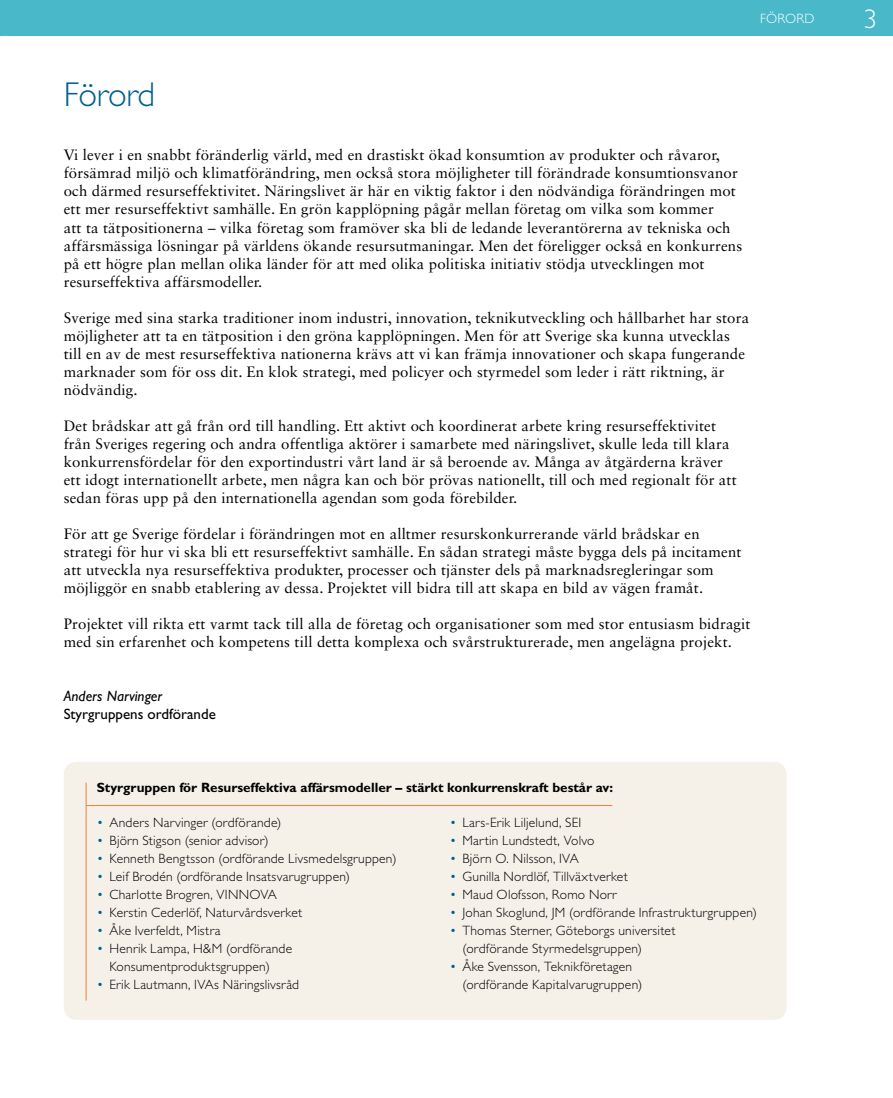
<style>
.page{position:relative;width:893px;height:1098px;background:#fff}
.page>*{position:absolute;margin:0;border:0;box-sizing:border-box;transform-origin:0 0}
.t1{font:300 34.5px "Gill Sans Std";letter-spacing:-.01em;color:#005f8d}
.t2{font:300 27px "Gill Sans Std";color:#fff}
.t3{font:15px/18px "Sabon LT Std";letter-spacing:.01em;color:#000}
.t4{font:15px "Gill Sans Std";color:#000}
.t5{font:italic 15px "Gill Sans Std";color:#000}
.t6{font:300 13.5px/18px "Gill Sans Std";letter-spacing:.015em;color:#000}
.t7{font:700 13.5px "Gill Sans Std";color:#000}
.t8{font:300 13.5px "Gill Sans Std";letter-spacing:.01em;color:#fff}
.s1{color:#005f8d}
</style>
<div class="page">
<div style="left:0;top:0;width:893px;height:36px;background:#49b9ca"></div>
<div style="left:64px;top:761px;width:723px;height:258px;background:#f5f1e9;border-radius:13px"></div>
<hr style="left:86px;top:804px;width:526px;height:1px;background:#ef813b">
<hr style="left:86px;top:782px;width:1px;height:218px;background:#ef813b">
<p class="t8" style="left:760px;top:11px;width:56px">FÖRORD</p>
<h1 class="t1" style="left:64px;top:75px;width:93px">Förord</h1>
<p class="t3" style="left:64px;top:146px;width:680px">Vi lever i en snabbt föränderlig värld, med en drastiskt ökad konsumtion av produkter och råvaror, försämrad miljö och klimatförändring, men också stora möjligheter till förändrade konsumtionsvanor och därmed resurseffektivitet. Näringslivet är här en viktig faktor i den nödvändiga förändringen mot ett mer resurseffektivt samhälle. En grön kapplöpning pågår mellan företag om vilka som kommer<br>att ta tätpositionerna – vilka företag som framöver ska bli de ledande leverantörerna av tekniska och affärsmässiga lösningar på världens ökande resursutmaningar. Men det föreligger också en konkurrens på ett högre plan mellan olika länder för att med olika politiska initiativ stödja utvecklingen mot resurseffektiva affärsmodeller.</p>
<p class="t3" style="left:64px;top:308px;width:687px">Sverige med sina starka traditioner inom industri, innovation, teknikutveckling och hållbarhet har stora möjligheter att ta en tätposition i den gröna kapplöpningen. Men för att Sverige ska kunna utvecklas till en av de mest resurseffektiva nationerna krävs att vi kan främja innovationer och skapa fungerande marknader som för oss dit. En klok strategi, med policyer och styrmedel som leder i rätt riktning, är nödvändig.</p>
<p class="t3" style="left:64px;top:416px;width:674px">Det brådskar att gå från ord till handling. Ett aktivt och koordinerat arbete kring resurseffektivitet från Sveriges regering och andra offentliga aktörer i samarbete med näringslivet, skulle leda till klara konkurrensfördelar för den exportindustri vårt land är så beroende av. Många av åtgärderna kräver ett idogt internationellt arbete, men några kan och bör prövas nationellt, till och med regionalt för att sedan föras upp på den internationella agendan som goda förebilder.</p>
<p class="t3" style="left:64px;top:524px;width:679px">För att ge Sverige fördelar i förändringen mot en alltmer resurskonkurrerande värld brådskar en strategi för hur vi ska bli ett resurseffektivt samhälle. En sådan strategi måste bygga dels på incitament att utveckla nya resurseffektiva produkter, processer och tjänster dels på marknadsregleringar som möjliggör en snabb etablering av dessa. Projektet vill bidra till att skapa en bild av vägen framåt.</p>
<p class="t3" style="left:64px;top:614px;width:688px">Projektet vill rikta ett varmt tack till alla de företag och organisationer som med stor entusiasm bidragit med sin erfarenhet och kompetens till detta komplexa och svårstrukturerade, men angelägna projekt.</p>
<p class="t5" style="left:64px;top:687px;width:100px">Anders Narvinger</p>
<p class="t4" style="left:64px;top:705px;width:154px">Styrgruppens ordförande</p>
<p class="t7" style="left:97px;top:778px;width:518px">Styrgruppen för Resurseffektiva affärsmodeller – stärkt konkurrenskraft består av:</p>
<p class="t6" style="left:97px;top:813px;width:186px"><span class="s1">•</span> Anders Narvinger (ordförande)</p>
<p class="t6" style="left:97px;top:831px;width:173px"><span class="s1">•</span> Björn Stigson (senior advisor)</p>
<p class="t6" style="left:97px;top:849px;width:301px"><span class="s1">•</span> Kenneth Bengtsson (ordförande Livsmedelsgruppen)</p>
<p class="t6" style="left:97px;top:867px;width:255px"><span class="s1">•</span> Leif Brodén (ordförande Insatsvarugruppen)</p>
<p class="t6" style="left:97px;top:885px;width:182px"><span class="s1">•</span> Charlotte Brogren, VINNOVA</p>
<p class="t6" style="left:97px;top:903px;width:207px"><span class="s1">•</span> Kerstin Cederlöf, Naturvårdsverket</p>
<p class="t6" style="left:97px;top:921px;width:125px"><span class="s1">•</span> Åke Iverfeldt, Mistra</p>
<p class="t6" style="left:109px;top:939px;width:184px;text-indent:-13px"><span class="s1">•</span> Henrik Lampa, H&amp;M (ordförande<br>Konsumentproduktsgruppen)</p>
<p class="t6" style="left:97px;top:975px;width:204px"><span class="s1">•</span> Erik Lautmann, IVAs Näringslivsråd</p>
<p class="t6" style="left:450px;top:813px;width:133px"><span class="s1">•</span> Lars-Erik Liljelund, SEI</p>
<p class="t6" style="left:450px;top:831px;width:146px"><span class="s1">•</span> Martin Lundstedt, Volvo</p>
<p class="t6" style="left:450px;top:849px;width:131px"><span class="s1">•</span> Björn O. Nilsson, IVA</p>
<p class="t6" style="left:450px;top:867px;width:180px"><span class="s1">•</span> Gunilla Nordlöf, Tillväxtverket</p>
<p class="t6" style="left:450px;top:885px;width:169px"><span class="s1">•</span> Maud Olofsson, Romo Norr</p>
<p class="t6" style="left:450px;top:903px;width:309px"><span class="s1">•</span> Johan Skoglund, JM (ordförande Infrastrukturgruppen)</p>
<p class="t6" style="left:462px;top:921px;width:214px;text-indent:-13px"><span class="s1">•</span> Thomas Sterner, Göteborgs universitet (ordförande Styrmedelsgruppen)</p>
<p class="t6" style="left:462px;top:957px;width:181px;text-indent:-13px"><span class="s1">•</span> Åke Svensson, Teknikföretagen (ordförande Kapitalvarugruppen)</p>
<h2 class="t2" style="left:863px;top:4px;width:15px">3</h2>
</div>
